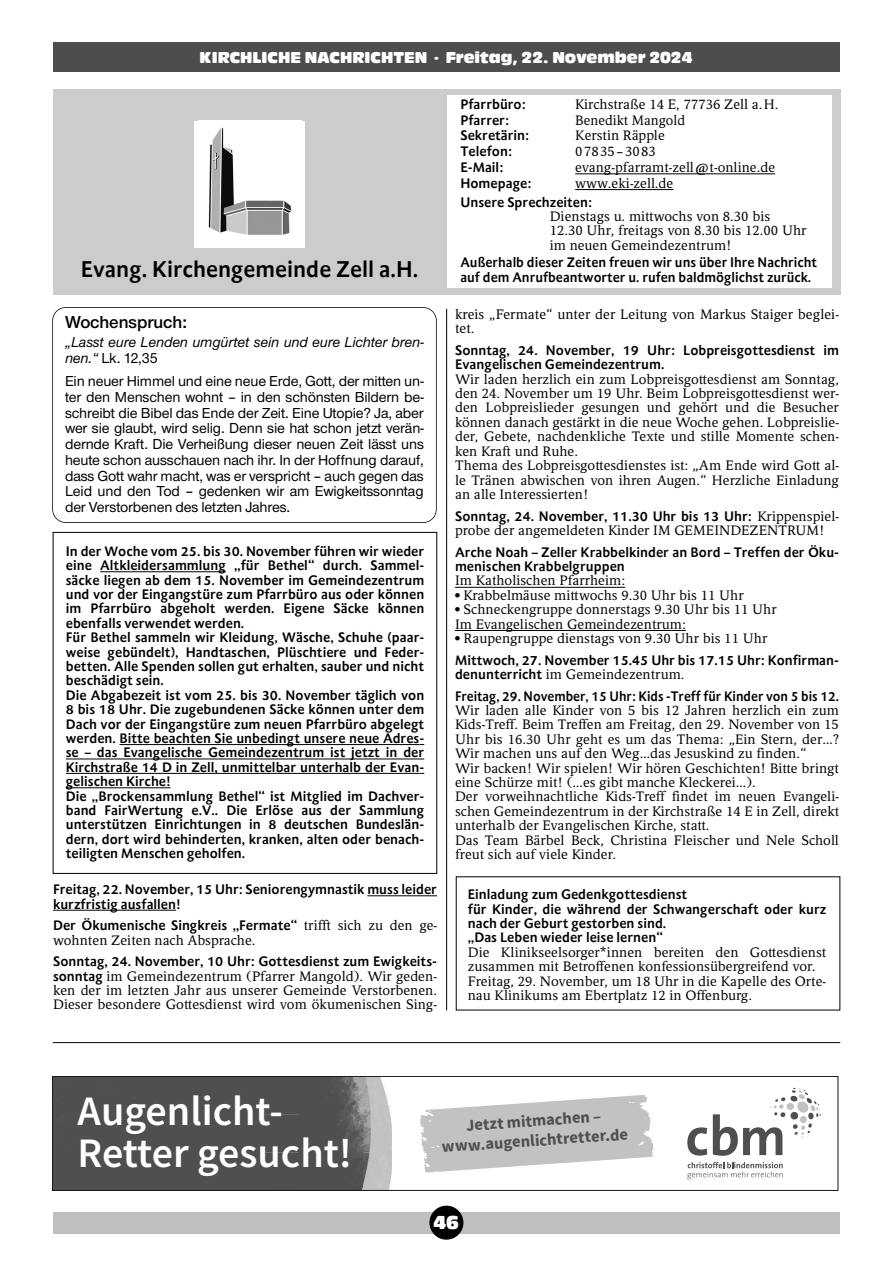
<style>
.page{position:relative;width:893px;height:1263px;background:#fff}
.page>*{position:absolute;margin:0;border:0;box-sizing:border-box;transform-origin:0 0}
.t1{font:600 42px/42px "Source Sans Pro";color:#fff}
.t2{font:700 22.5px "Schwabo Sans";color:#000}
.t3{font:19.5px "Antique Olive T Compact Ro 1";color:#fff}
.t4{font:600 18px "Nimbus Sans Novus T";letter-spacing:-.005em;color:#000}
.t5{font:16.5px "Antique Olive T Compact Ro 1";color:#fff}
.t6{font:700 16.5px/19.8px "Source Sans Pro";color:#4f4f4f;text-align:center}
.t7{font:500 15px/15.8px "Nimbus Sans Novus T";letter-spacing:-.01em;color:#000;text-align:justify}
.t8{font:italic 500 15px/15.8px "Nimbus Sans Novus T";letter-spacing:-.01em;color:#000}
.t9{font:13.65px/14.4px "Schwabo Serif";color:#000}
.t10{font:700 13.65px/14.4px "Schwabo Sans";color:#000}
.t11{font:700 13.65px "Schwabo Sans";color:#000;scale:.95 1}
.s1{font-style:normal}
.s2{font-family:"Schwabo Serif";font-weight:400}
.s3{font-family:"Schwabo Sans";font-weight:700}
</style>
<div class="page">
<div style="left:53px;top:1212px;width:786px;height:21px;background:#bfbfbf"></div>
<div style="left:429px;top:1206px;width:34px;height:34px;background:#000;border-radius:50%"></div>
<div style="left:53px;top:43px;width:786px;height:29px;background:#4d4d4d"></div>
<hr style="left:446px;top:309px;width:1px;height:701px;background:#000">
<hr style="left:100px;top:571px;width:126px;height:1px;background:#000">
<hr style="left:120px;top:744px;width:299px;height:1px;background:#000">
<hr style="left:66px;top:758px;width:358px;height:1px;background:#000">
<hr style="left:66px;top:773px;width:353px;height:1px;background:#000">
<hr style="left:66px;top:787px;width:104px;height:1px;background:#000">
<hr style="left:367px;top:895px;width:70px;height:1px;background:#000">
<hr style="left:53px;top:910px;width:123px;height:1px;background:#000">
<hr style="left:455px;top:587px;width:170px;height:1px;background:#000">
<hr style="left:455px;top:630px;width:231px;height:1px;background:#000">
<svg style="left:52px;top:307px;width:385px;height:216px"></svg>
<div style="left:53px;top:89px;width:787px;height:206px;background:#ccc"></div>
<div style="left:194px;top:121px;width:111px;height:126px;background:#fff"></div>
<img style="left:208px;top:127px;width:84px;height:108px">
<div style="left:448px;top:95px;width:384px;height:193px;background:#fff"></div>
<hr style="left:575px;top:174px;width:200px;height:1px;background:#000">
<hr style="left:575px;top:189px;width:98px;height:1px;background:#000">
<div style="left:53px;top:532px;width:384px;height:342px;border:1px solid #000"></div>
<hr style="left:53px;top:1042px;width:787px;height:1px;background:#000">
<svg style="left:420px;top:1095px;width:233px;height:77px"></svg>
<img style="left:54px;top:1078px;width:338px;height:111px">
<img style="left:300px;top:1078px;width:62px;height:111px">
<svg style="left:687px;top:1127px;width:20px;height:28px"></svg>
<svg style="left:687px;top:1162px;width:96px;height:17px"></svg>
<svg style="left:713px;top:1088px;width:108px;height:68px"></svg>
<div style="left:52px;top:1076px;width:786px;height:115px;border:1px solid #161616"></div>
<p class="t5" style="left:200px;top:51px;width:494px">KIRCHLICHE NACHRICHTEN · Freitag, 22. November 2024</p>
<h2 class="t2" style="left:81px;top:257px;width:339px">Evang. Kirchengemeinde Zell a.H.</h2>
<h3 class="t4" style="left:65px;top:315px;width:124px">Wochenspruch:</h3>
<p class="t8" style="left:65px;top:336px;width:360px">„Lasst eure Lenden umgürtet sein und eure Lichter bren&shy;nen.“ <span class="s1">Lk. 12,35</span></p>
<p class="t7" style="left:65px;top:375px;width:361px">Ein neuer Himmel und eine neue Erde, Gott, der mitten un&shy;ter den Menschen wohnt – in den schönsten Bildern be&shy;schreibt die Bibel das Ende der Zeit. Eine Utopie? Ja, aber wer sie glaubt, wird selig. Denn sie hat schon jetzt verän&shy;dernde Kraft. Die Verheißung dieser neuen Zeit lässt uns heute schon ausschauen nach ihr. In der Hoffnung darauf, dass Gott wahr macht, was er verspricht – auch gegen das Leid und den Tod – gedenken wir am Ewigkeitssonntag der Verstorbenen des letzten Jahres.</p>
<p class="t10" style="left:66px;top:544px;width:360px">In der Woche vom 25. bis 30. November führen wir wieder eine Altkleidersammlung „für Bethel“ durch. Sammel - säcke liegen ab dem 15. November im Gemeindezentrum und vor der Eingangstüre zum Pfarrbüro aus oder können im Pfarrbüro abgeholt werden. Eigene Säcke können ebenfalls verwendet werden.<br>Für Bethel sammeln wir Kleidung, Wäsche, Schuhe (paar&shy;weise gebündelt), Handtaschen, Plüschtiere und Feder - betten. Alle Spenden sollen gut erhalten, sauber und nicht beschädigt sein.<br>Die Abgabezeit ist vom 25. bis 30. November täglich von 8 bis 18 Uhr. Die zugebundenen Säcke können unter dem Dach vor der Eingangstüre zum neuen Pfarrbüro abgelegt werden. Bitte beachten Sie unbedingt unsere neue Adres&shy;se – das Evangelische Gemeindezentrum ist jetzt in der Kirchstraße 14 D in Zell, unmittelbar unterhalb der Evan&shy;gelischen Kirche!<br>Die „Brockensammlung Bethel“ ist Mitglied im Dachver&shy;band FairWertung e.V.. Die Erlöse aus der Sammlung unterstützen Einrichtungen in 8 deutschen Bundeslän&shy;dern, dort wird behinderten, kranken, alten oder benach&shy;teiligten Menschen geholfen.</p>
<p class="t10" style="left:53px;top:883px;width:385px">Freitag, 22. November, 15 Uhr: Seniorengymnastik muss leider kurzfristig ausfallen!</p>
<p class="t10" style="left:53px;top:918px;width:386px">Der Ökumenische Singkreis „Fermate“ <span class="s2">trifft sich zu den ge-</span></p>
<p class="t9" style="left:53px;top:934px;width:204px">wohnten Zeiten nach Absprache.</p>
<p class="t10" style="left:53px;top:954px;width:385px">Sonntag, 24. November, 10 Uhr: Gottesdienst zum Ewigkeits-</p>
<p class="t9" style="left:53px;top:970px;width:386px;text-align:justify"><span class="s3">sonntag</span> im Gemeindezentrum (Pfarrer Mangold). Wir geden&shy;ken der im letzten Jahr aus unserer Gemeinde Verstorbenen.<br>Dieser besondere Gottesdienst wird vom ökumenischen Sing-</p>
<p class="t10" style="left:460px;top:97px;width:67px">Pfarrbüro:</p>
<p class="t9" style="left:575px;top:98px;width:205px">Kirchstraße 14 E, 77736 Zell a.H.</p>
<p class="t10" style="left:460px;top:113px;width:50px">Pfarrer:</p>
<p class="t9" style="left:575px;top:114px;width:112px">Benedikt Mangold</p>
<p class="t10" style="left:460px;top:129px;width:70px">Sekretärin:</p>
<p class="t9" style="left:575px;top:130px;width:91px">Kerstin Räpple</p>
<p class="t10" style="left:460px;top:144px;width:53px">Telefon:</p>
<p class="t9" style="left:575px;top:145px;width:82px">07835–3083</p>
<p class="t10" style="left:460px;top:160px;width:44px">E-Mail:</p>
<p class="t9" style="left:575px;top:161px;width:201px">evang-pfarramt-zell@t-online.de</p>
<p class="t10" style="left:460px;top:176px;width:72px">Homepage:</p>
<p class="t9" style="left:575px;top:177px;width:100px">www.eki-zell.de</p>
<p class="t10" style="left:460px;top:195px;width:133px">Unsere Sprechzeiten:</p>
<p class="t9" style="left:550px;top:210px;width:258px">Dienstags u. mittwochs von 8.30 bis<br>12.30 Uhr, freitags von 8.30 bis 12.00 Uhr im neuen Gemeindezentrum!</p>
<p class="t10" style="left:460px;top:255px;width:358px">Außerhalb dieser Zeiten freuen wir uns über Ihre Nachricht auf dem Anrufbeantworter u. rufen baldmöglichst zurück.</p>
<p class="t9" style="left:455px;top:308px;width:385px">kreis „Fermate“ unter der Leitung von Markus Staiger beglei&shy;tet.</p>
<p class="t10" style="left:455px;top:343px;width:385px">Sonntag, 24. November, 19 Uhr: Lobpreisgottesdienst im<br>Evangelischen Gemeindezentrum.</p>
<p class="t9" style="left:455px;top:373px;width:386px">Wir laden herzlich ein zum Lobpreisgottesdienst am Sonntag, den 24. November um 19 Uhr. Beim Lobpreisgottesdienst wer&shy;den Lobpreislieder gesungen und gehört und die Besucher können danach gestärkt in die neue Woche gehen. Lobpreislie&shy;der, Gebete, nachdenkliche Texte und stille Momente schen&shy;ken Kraft und Ruhe.<br>Thema des Lobpreisgottesdienstes ist: „Am Ende wird Gott al&shy;le Tränen abwischen von ihren Augen.“ Herzliche Einladung an alle Interessierten!</p>
<p class="t10" style="left:455px;top:509px;width:386px">Sonntag, 24. November, 11.30 Uhr bis 13 Uhr: <span class="s2">Krippenspiel-</span></p>
<p class="t9" style="left:455px;top:524px;width:371px">probe der angemeldeten Kinder IM GEMEINDEZENTRUM!</p>
<p class="t10" style="left:455px;top:545px;width:385px">Arche Noah – Zeller Krabbelkinder an Bord – Treffen der Öku&shy;menischen Krabbelgruppen</p>
<p class="t9" style="left:455px;top:574px;width:172px">Im Katholischen Pfarrheim:</p>
<p class="t9" style="left:455px;top:589px;width:290px">• Krabbelmäuse mittwochs 9.30 Uhr bis 11 Uhr</p>
<p class="t9" style="left:455px;top:603px;width:323px">• Schneckengruppe donnerstags 9.30 Uhr bis 11 Uhr<br>Im Evangelischen Gemeindezentrum:</p>
<p class="t9" style="left:455px;top:632px;width:314px">• Raupengruppe dienstags von 9.30 Uhr bis 11 Uhr</p>
<p class="t10" style="left:455px;top:653px;width:385px">Mittwoch, 27. November 15.45 Uhr bis 17.15 Uhr: Konfirman-</p>
<p class="t9" style="left:455px;top:668px;width:231px"><span class="s3">denunterricht</span> im Gemeindezentrum.</p>
<p class="t11" style="left:455px;top:688px;width:406px">Freitag, 29. November, 15 Uhr: Kids -Treff für Kinder von 5 bis 12.</p>
<p class="t9" style="left:455px;top:704px;width:386px">Wir laden alle Kinder von 5 bis 12 Jahren herzlich ein zum Kids-Treff. Beim Treffen am Freitag, den 29. November von 15<br>Uhr bis 16.30 Uhr geht es um das Thema: „Ein Stern, der…?<br>Wir machen uns auf den Weg…das Jesuskind zu finden.“<br>Wir backen! Wir spielen! Wir hören Geschichten! Bitte bringt eine Schürze mit! (…es gibt manche Kleckerei…).<br>Der vorweihnachtliche Kids-Treff findet im neuen Evangeli&shy;schen Gemeindezentrum in der Kirchstraße 14 E in Zell, direkt unterhalb der Evangelischen Kirche, statt.<br>Das Team Bärbel Beck, Christina Fleischer und Nele Scholl freut sich auf viele Kinder.</p>
<p class="t10" style="left:468px;top:887px;width:360px">Einladung zum Gedenkgottesdienst<br>für Kinder, die während der Schwangerschaft oder kurz nach der Geburt gestorben sind.<br>„Das Leben wieder leise lernen“</p>
<p class="t9" style="left:468px;top:946px;width:360px">Die Klinikseelsorger*innen bereiten den Gottesdienst zusammen mit Betroffenen konfessionsübergreifend vor.<br>Freitag, 29. November, um 18 Uhr in die Kapelle des Orte&shy;nau Klinikums am Ebertplatz 12 in Offenburg.</p>
<h1 class="t1" style="left:78px;top:1090px;width:276px">Augenlicht-<br>Retter gesucht!</h1>
<p class="t6" style="left:440px;top:1119px;width:188px;rotate:-4deg">Jetzt mitmachen – www.augenlichtretter.de</p>
<h3 class="t3" style="left:433px;top:1215px;width:27px">46</h3>
</div>
